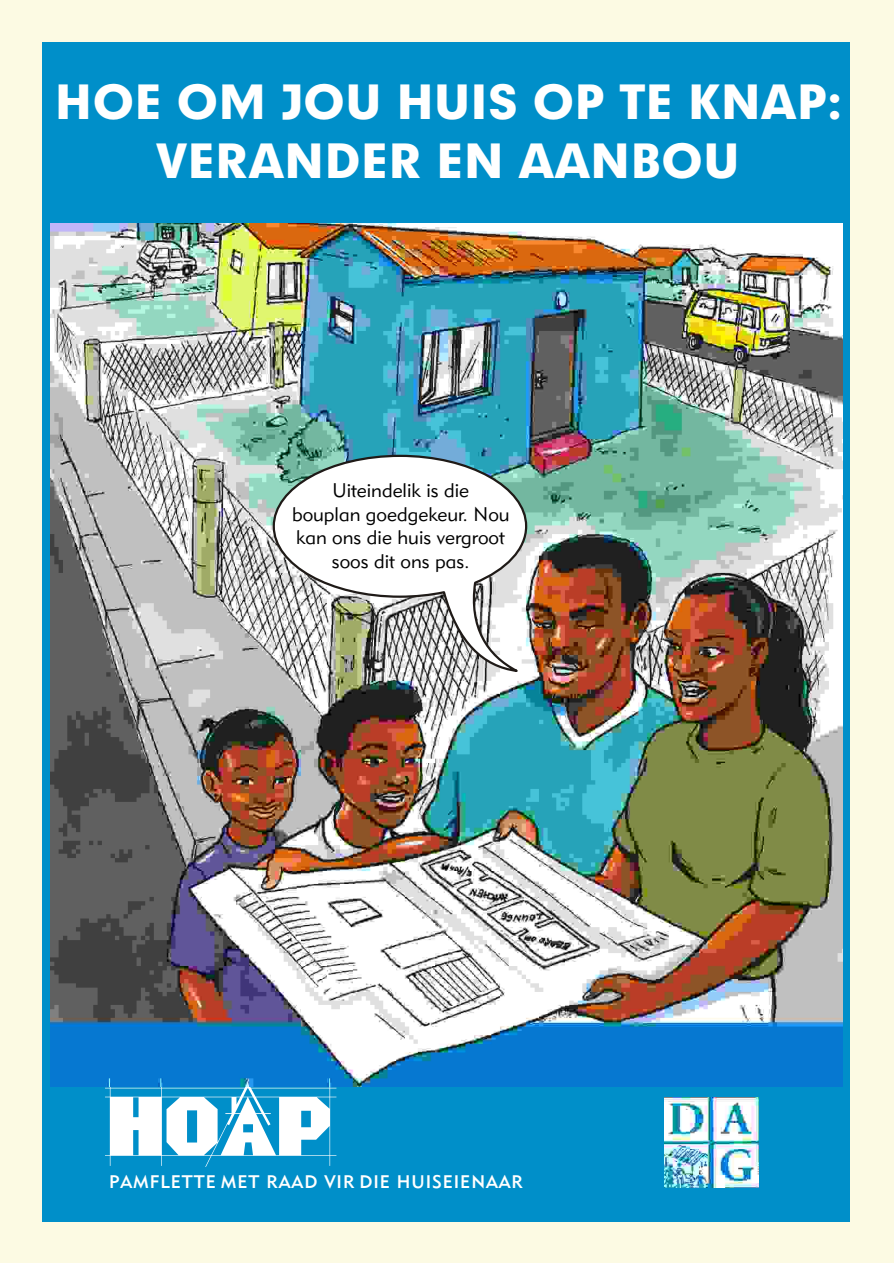
<style>
.page{position:relative;width:894px;height:1263px;background:#fcfae3}
.page>*{position:absolute;margin:0;border:0;box-sizing:border-box;transform-origin:0 0}
.t1{font:700 45.15px/58.8px "Geometr 706 Md BT";color:#fff;text-align:center;scale:1.04 1}
.t2{font:19.5px/23.4px "Geometr 415 Lt BT";color:#000;text-align:center}
.t3{font:18px "Geometr 415 Md BT";letter-spacing:.05em;color:#fff}
</style>
<div class="page">
<div style="left:43px;top:42px;width:807px;height:1180px;background:#008fc9"></div>
<svg style="left:105px;top:1087px;width:231px;height:80px"></svg>
<img style="left:665px;top:1097px;width:93px;height:90px">
<img style="left:51px;top:223px;width:791px;height:864px">
<svg style="left:272px;top:454px;width:257px;height:221px;background:#d1d7d5"></svg>
<h1 class="t1" style="left:55px;top:78px;width:758px">HOE OM JOU HUIS OP TE KNAP:<br>VERANDER EN AANBOU</h1>
<p class="t2" style="left:292px;top:481px;width:219px">Uiteindelik is die<br>bouplan goedgekeur. Nou kan ons die huis vergroot soos dit ons pas.</p>
<p class="t3" style="left:109px;top:1174px;width:415px">PAMFLETTE MET RAAD VIR DIE HUISEIENAAR</p>
</div>
